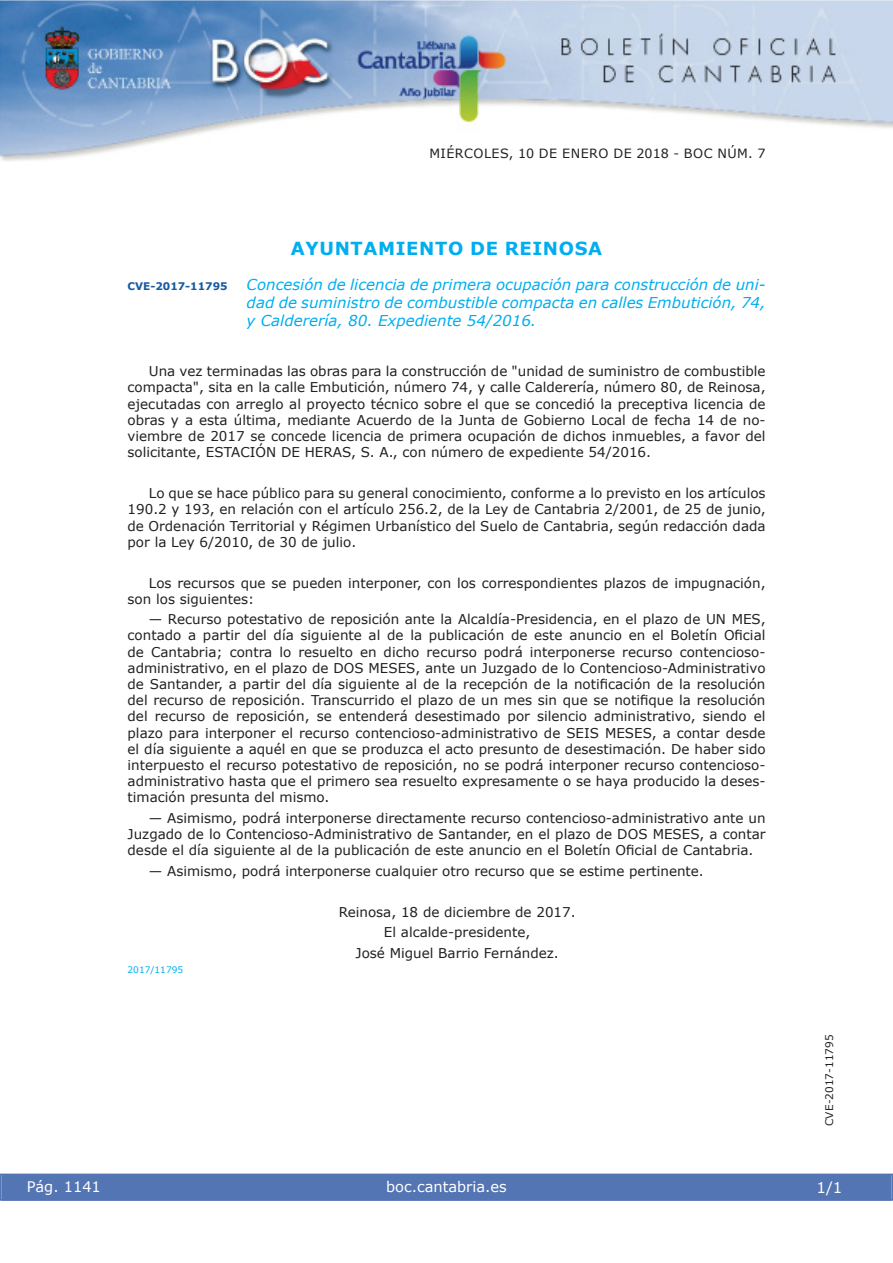
<style>
.page{position:relative;width:893px;height:1263px;background:#fff}
.page>*{position:absolute;margin:0;border:0;box-sizing:border-box;transform-origin:0 0}
.t1{font:700 18px "Verdana";letter-spacing:.035em;color:#00aeef}
.t2{font:italic 15px/18px "Verdana";color:#00aeef;text-align:justify}
.t3{font:15px "Verdana";color:#fff}
.t4{font:14.55px "Verdana";color:#fff}
.t5{font:13.5px/16.2px "Verdana";color:#231f20;text-align:justify}
.t6{font:12.75px "Verdana";letter-spacing:.035em;color:#231f20}
.t7{font:10.5px "Verdana";color:#231f20}
.t8{font:700 10.5px "Verdana";color:#165aa2}
.t9{font:9px "Verdana";color:#00aeef}
</style>
<div class="page">
<img style="left:0;top:0;width:893px;height:161px">
<div style="left:1px;top:1174px;width:890px;height:27px;background:#5375b3"></div>
<div style="left:0;top:1174px;width:893px;height:27px;border:1px solid #5375b3"></div>
<p class="t6" style="left:429px;top:145px;width:338px">MIÉRCOLES, 10 DE ENERO DE 2018 - BOC NÚM. 7</p>
<h1 class="t1" style="left:291px;top:237px;width:313px">AYUNTAMIENTO DE REINOSA</h1>
<p class="t8" style="left:128px;top:279px;width:102px">CVE-2017-11795</p>
<p class="t2" style="left:247px;top:275px;width:520px">Concesión de licencia de primera ocupación para construcción de uni&shy;dad de suministro de combustible compacta en calles Embutición, 74, y Calderería, 80. Expediente 54/2016.</p>
<p class="t5" style="left:128px;top:363px;width:640px;text-indent:21px">Una vez terminadas las obras para la construcción de "unidad de suministro de combustible compacta", sita en la calle Embutición, número 74, y calle Calderería, número 80, de Reinosa, ejecutadas con arreglo al proyecto técnico sobre el que se concedió la preceptiva licencia de obras y a esta última, mediante Acuerdo de la Junta de Gobierno Local de fecha 14 de no&shy;viembre de 2017 se concede licencia de primera ocupación de dichos inmuebles, a favor del solicitante, ESTACIÓN DE HERAS, S. A., con número de expediente 54/2016.</p>
<p class="t5" style="left:128px;top:485px;width:640px;text-indent:21px">Lo que se hace público para su general conocimiento, conforme a lo previsto en los artículos 190.2 y 193, en relación con el artículo 256.2, de la Ley de Cantabria 2/2001, de 25 de junio, de Ordenación Territorial y Régimen Urbanístico del Suelo de Cantabria, según redacción dada por la Ley 6/2010, de 30 de julio.</p>
<p class="t5" style="left:128px;top:574px;width:639px;text-indent:21px">Los recursos que se pueden interponer, con los correspondientes plazos de impugnación, son los siguientes:</p>
<p class="t5" style="left:128px;top:611px;width:639px;text-indent:21px">— Recurso potestativo de reposición ante la Alcaldía-Presidencia, en el plazo de UN MES, contado a partir del día siguiente al de la publicación de este anuncio en el Boletín Oficial de Cantabria; contra lo resuelto en dicho recurso podrá interponerse recurso contencioso&shy;administrativo, en el plazo de DOS MESES, ante un Juzgado de lo Contencioso-Administrativo de Santander, a partir del día siguiente al de la recepción de la notificación de la resolución del recurso de reposición. Transcurrido el plazo de un mes sin que se notifique la resolución del recurso de reposición, se entenderá desestimado por silencio administrativo, siendo el plazo para interponer el recurso contencioso-administrativo de SEIS MESES, a contar desde el día siguiente a aquél en que se produzca el acto presunto de desestimación. De haber sido interpuesto el recurso potestativo de reposición, no se podrá interponer recurso contencioso&shy;administrativo hasta que el primero sea resuelto expresamente o se haya producido la deses&shy;timación presunta del mismo.</p>
<p class="t5" style="left:128px;top:809px;width:639px;text-indent:21px">— Asimismo, podrá interponerse directamente recurso contencioso-administrativo ante un Juzgado de lo Contencioso-Administrativo de Santander, en el plazo de DOS MESES, a contar desde el día siguiente al de la publicación de este anuncio en el Boletín Oficial de Cantabria.</p>
<p class="t5" style="left:149px;top:862px;width:556px">— Asimismo, podrá interponerse cualquier otro recurso que se estime pertinente.</p>
<p class="t5" style="left:339px;top:901px;width:238px;line-height:20.4px;text-align:center">Reinosa, 18 de diciembre de 2017.<br>El alcalde-presidente,<br>José Miguel Barrio Fernández.</p>
<p class="t9" style="left:128px;top:964px;width:57px">2017/11795</p>
<p class="t4" style="left:27px;top:1177px;width:76px">Pág. 1141</p>
<p class="t4" style="left:386px;top:1178px;width:122px">boc.cantabria.es</p>
<p class="t7" style="left:823px;top:1126px;width:93px;rotate:-90deg">CVE-2017-11795</p>
<p class="t3" style="left:816px;top:1178px;width:27px">1/1</p>
</div>
